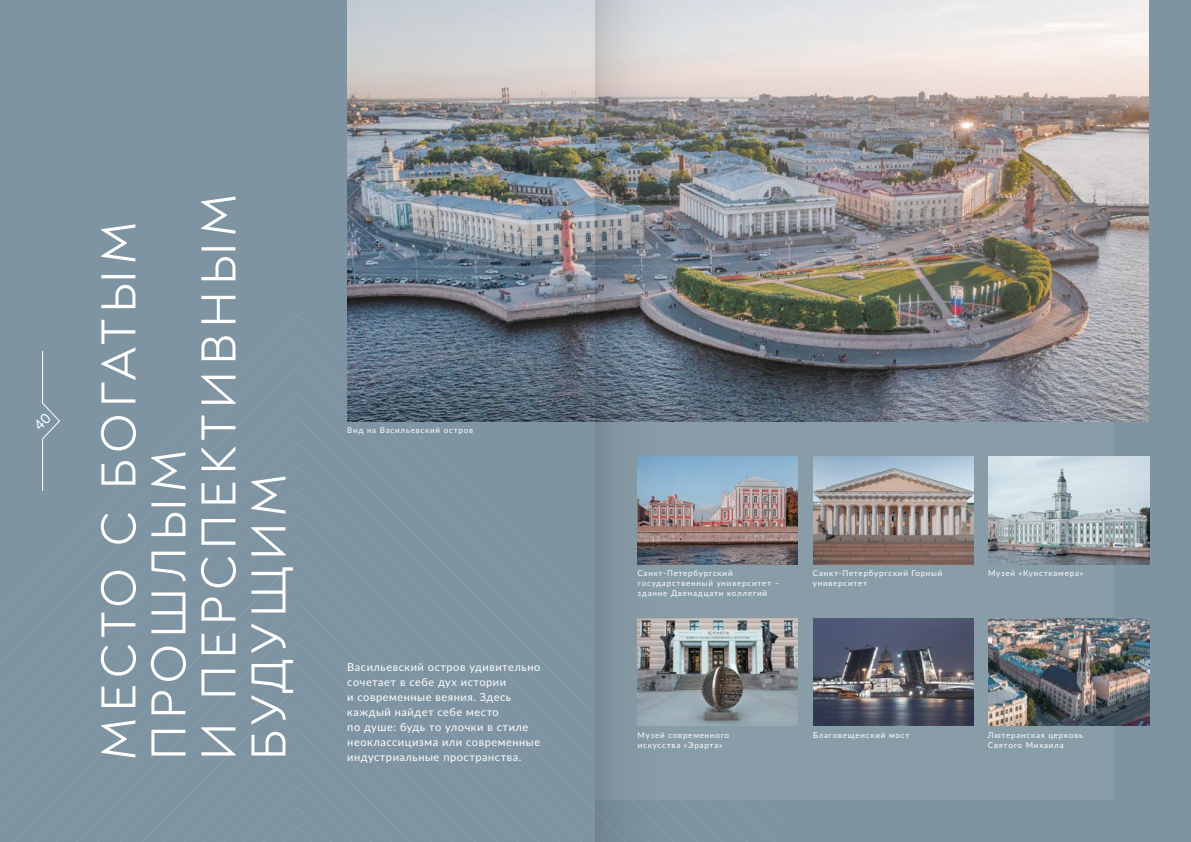
<style>
.page{position:relative;width:1191px;height:842px;background:#7e94a2}
.page>*{position:absolute;margin:0;border:0;box-sizing:border-box;transform-origin:0 0}
.t1{font:50px/50px "Noah";letter-spacing:.11em;color:#fff}
.t2{font:11px/15px "Lato";letter-spacing:.05em;color:#fff}
.t3{font:8px/10px "Lato";letter-spacing:.1em;color:#fff}
</style>
<div class="page">
<div style="left:595px;top:332px;width:519px;height:467px;background:#899da9"></div>
<img style="left:677px;top:457px;width:121px;height:107px">
<img style="left:989px;top:618px;width:160px;height:107px">
<img style="left:813px;top:457px;width:160px;height:107px">
<img style="left:677px;top:618px;width:121px;height:107px">
<img style="left:989px;top:457px;width:160px;height:107px">
<img style="left:813px;top:618px;width:160px;height:107px">
<img style="left:348px;top:0;width:800px;height:421px">
<img style="left:595px;top:0;width:82px;height:842px">
<svg style="left:42px;top:351px;width:18px;height:140px"></svg>
<h1 class="t1" style="left:94px;top:760px;width:568px;rotate:-90deg">МЕСТО С БОГАТЫМ<br>ПРОШЛЫМ<br>И ПЕРСПЕКТИВНЫМ<br>БУДУЩИМ</h1>
<p class="t3" style="left:347px;top:425px;width:127px">Вид на Васильевский остров</p>
<h2 class="t2" style="left:347px;top:659px;width:194px">Васильевский остров удивительно сочетает в себе дух истории<br>и современные веяния. Здесь каждый найдет себе место<br>по душе: будь то улочки в стиле неоклассицизма или современные индустриальные пространства.</h2>
<p class="t3" style="left:637px;top:568px;width:97px">Санкт-Петербургский</p>
<p class="t3" style="left:988px;top:568px;width:97px">Музей «Кунсткамера»</p>
<p class="t3" style="left:637px;top:578px;width:143px">государственный университет – здание Двенадцати коллегий</p>
<p class="t3" style="left:812px;top:568px;width:131px">Санкт-Петербургский Горный университет</p>
<p class="t3" style="left:637px;top:729px;width:93px">Музей современного</p>
<p class="t3" style="left:813px;top:729px;width:98px">Благовещенский мост</p>
<p class="t3" style="left:638px;top:739px;width:86px">искусства «Эрарта»</p>
<p class="t3" style="left:988px;top:729px;width:97px">Лютеранская церковь</p>
<p class="t3" style="left:988px;top:739px;width:77px">Святого Михаила</p>
</div>
